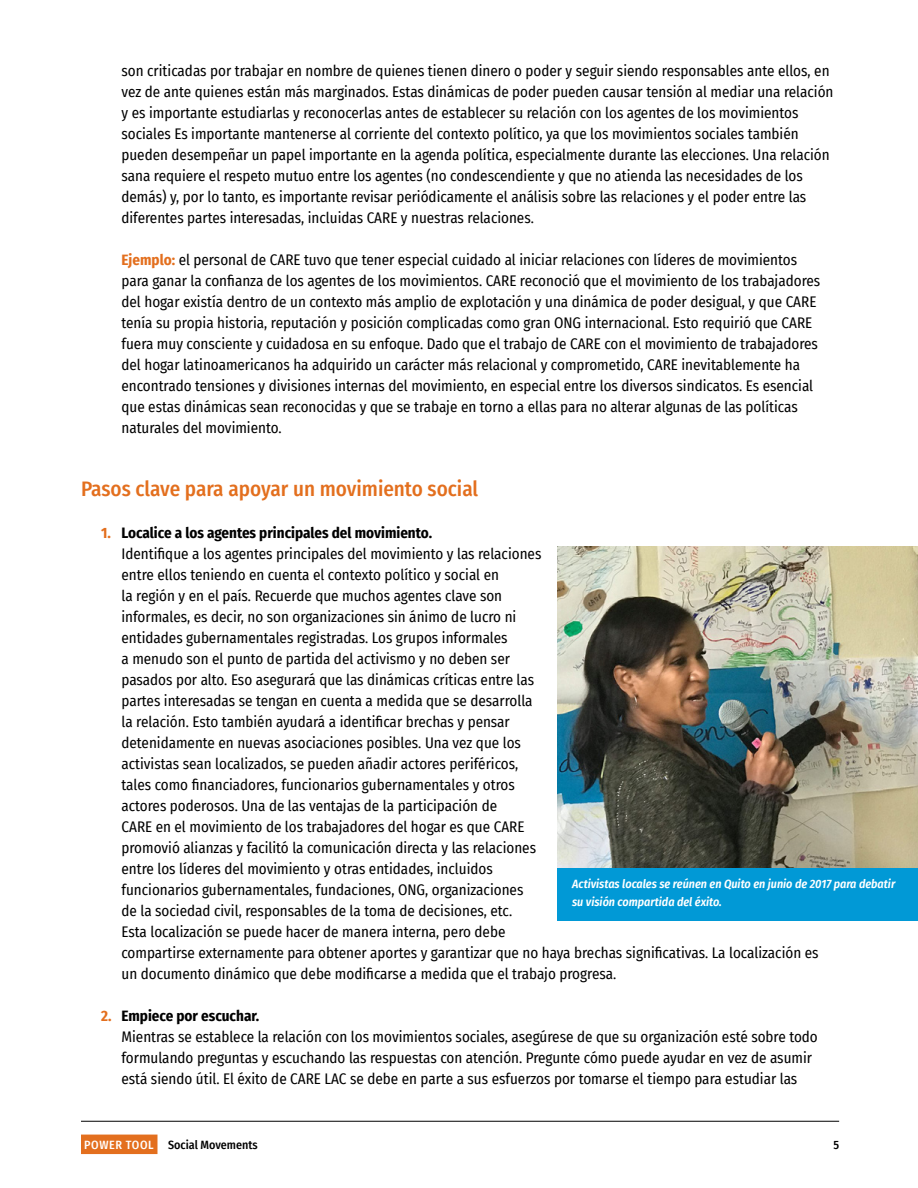
<style>
.page{position:relative;width:918px;height:1188px;background:#fff}
.page>*{position:absolute;margin:0;border:0;box-sizing:border-box;transform-origin:0 0}
.t1{font:500 21px "Fira Sans Condensed";color:#e36f1e}
.t2{font:15px/21px "Fira Sans Condensed";color:#000}
.t3{font:italic 600 12px/18px "Fira Sans Condensed";color:#fff}
.t4{font:500 12px "Fira Sans Condensed";color:#000}
.s1{font-weight:700;color:#e36f1e}
.s2{font-weight:700}
.s3{color:#fff}
</style>
<div class="page">
<div style="left:81px;top:1135px;width:76px;height:19px;background:#e36f1e"></div>
<hr style="left:81px;top:1121px;width:758px;height:1px;background:#000">
<img style="left:557px;top:546px;width:360px;height:322px">
<div style="left:557px;top:868px;width:361px;height:53px;background:#0199d6"></div>
<p class="t2" style="left:122px;top:59px;width:714px">son criticadas por trabajar en nombre de quienes tienen dinero o poder y seguir siendo responsables ante ellos, en vez de ante quienes están más marginados. Estas dinámicas de poder pueden causar tensión al mediar una relación y es importante estudiarlas y reconocerlas antes de establecer su relación con los agentes de los movimientos sociales Es importante mantenerse al corriente del contexto político, ya que los movimientos sociales también pueden desempeñar un papel importante en la agenda política, especialmente durante las elecciones. Una relación sana requiere el respeto mutuo entre los agentes (no condescendiente y que no atienda las necesidades de los demás) y, por lo tanto, es importante revisar periódicamente el análisis sobre las relaciones y el poder entre las diferentes partes interesadas, incluidas CARE y nuestras relaciones.</p>
<p class="t2" style="left:122px;top:248px;width:700px"><span class="s1">Ejemplo:</span> el personal de CARE tuvo que tener especial cuidado al iniciar relaciones con líderes de movimientos para ganar la confianza de los agentes de los movimientos. CARE reconoció que el movimiento de los trabajadores del hogar existía dentro de un contexto más amplio de explotación y una dinámica de poder desigual, y que CARE tenía su propia historia, reputación y posición complicadas como gran ONG internacional. Esto requirió que CARE fuera muy consciente y cuidadosa en su enfoque. Dado que el trabajo de CARE con el movimiento de trabajadores del hogar latinoamericanos ha adquirido un carácter más relacional y comprometido, CARE inevitablemente ha encontrado tensiones y divisiones internas del movimiento, en especial entre los diversos sindicatos. Es esencial que estas dinámicas sean reconocidas y que se trabaje en torno a ellas para no alterar algunas de las políticas naturales del movimiento.</p>
<h1 class="t1" style="left:81px;top:471px;width:399px">Pasos clave para apoyar un movimiento social</h1>
<p class="t2" style="left:122px;top:521px;width:699px;text-indent:-20px"><span class="s1">1.</span> <span class="s2">Localice a los agentes principales del movimiento.<br></span>Identifique a los agentes principales del movimiento y las relaciones<br>entre ellos teniendo en cuenta el contexto político y social en<br>la región y en el país. Recuerde que muchos agentes clave son<br>informales, es decir, no son organizaciones sin ánimo de lucro ni<br>entidades gubernamentales registradas. Los grupos informales<br>a menudo son el punto de partida del activismo y no deben ser<br>pasados por alto. Eso asegurará que las dinámicas críticas entre las<br>partes interesadas se tengan en cuenta a medida que se desarrolla<br>la relación. Esto también ayudará a identificar brechas y pensar<br>detenidamente en nuevas asociaciones posibles. Una vez que los<br>activistas sean localizados, se pueden añadir actores periféricos,<br>tales como financiadores, funcionarios gubernamentales y otros<br>actores poderosos. Una de las ventajas de la participación de<br>CARE en el movimiento de los trabajadores del hogar es que CARE<br>promovió alianzas y facilitó la comunicación directa y las relaciones<br>entre los líderes del movimiento y otras entidades, incluidos<br>funcionarios gubernamentales, fundaciones, ONG, organizaciones<br>de la sociedad civil, responsables de la toma de decisiones, etc.<br>Esta localización se puede hacer de manera interna, pero debe<br>compartirse externamente para obtener aportes y garantizar que no haya brechas significativas. La localización es un documento dinámico que debe modificarse a medida que el trabajo progresa.</p>
<p class="t2" style="left:122px;top:1004px;width:698px;text-indent:-20px"><span class="s1">2.</span> <span class="s2">Empiece por escuchar.<br></span>Mientras se establece la relación con los movimientos sociales, asegúrese de que su organización esté sobre todo formulando preguntas y escuchando las respuestas con atención. Pregunte cómo puede ayudar en vez de asumir está siendo útil. El éxito de CARE LAC se debe en parte a sus esfuerzos por tomarse el tiempo para estudiar las</p>
<p class="t3" style="left:572px;top:874px;width:325px">Activistas locales se reúnen en Quito en junio de 2017 para debatir su visión compartida del éxito.</p>
<p class="t4" style="left:84px;top:1135px;width:175px"><span class="s3">POWER TOOL</span> Social Movements</p>
<p class="t4" style="left:833px;top:1135px;width:7px">5</p>
</div>
